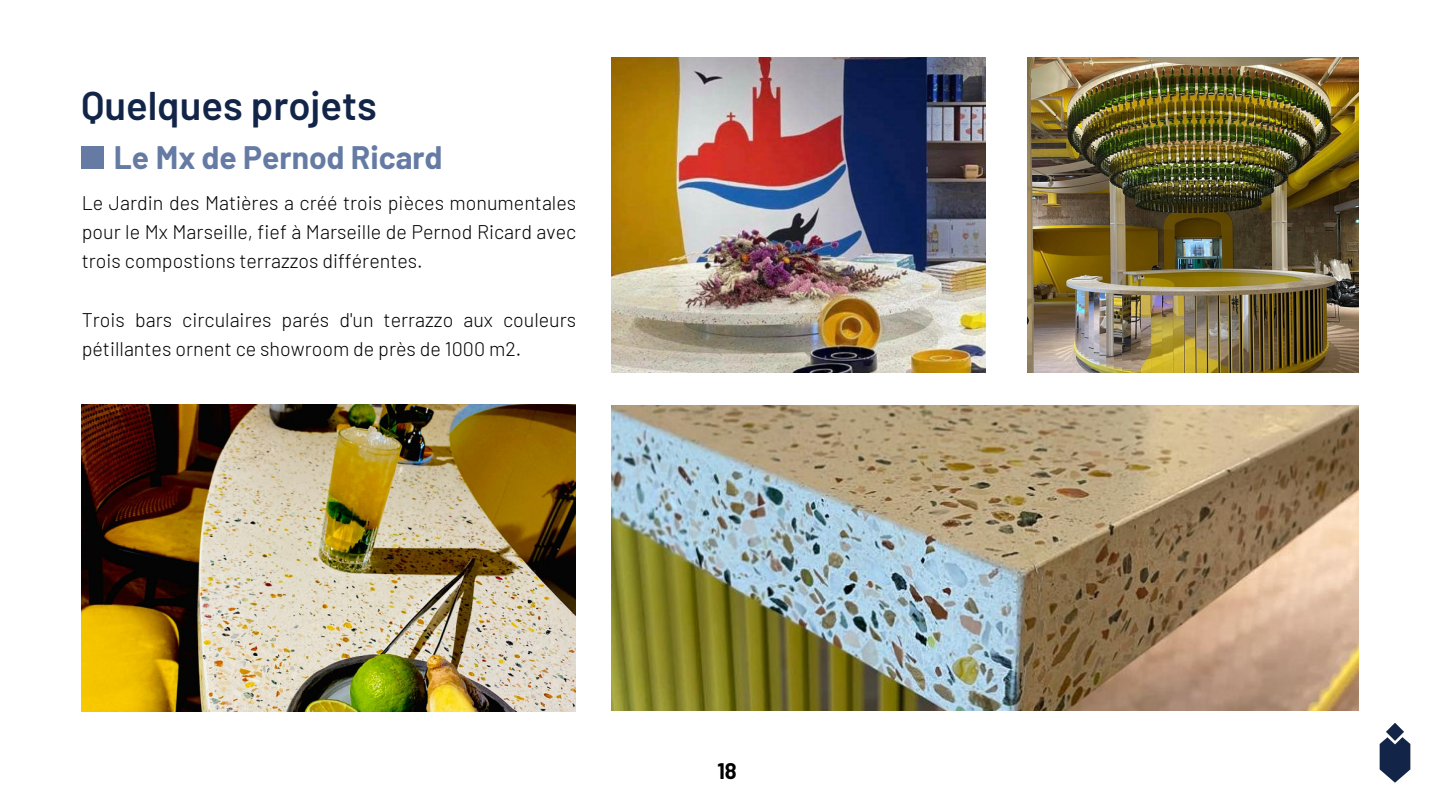
<style>
.page{position:relative;width:1440px;height:810px;background:#fff}
.page>*{position:absolute;margin:0;border:0;box-sizing:border-box;transform-origin:0 0}
.t1{font:600 40px "Barlow";color:#122447}
.t2{font:700 31.8px "Barlow";color:#667ba4}
.t3{font:700 22px "Barlow";color:#000}
.t4{font:300 19.7px/29.2px "Barlow";color:#000;text-align:justify}
</style>
<div class="page">
<img style="left:82px;top:404px;width:494px;height:308px">
<div style="left:81px;top:146px;width:22px;height:22px;background:#667ba4"></div>
<img style="left:1027px;top:57px;width:332px;height:315px">
<img style="left:612px;top:57px;width:373px;height:315px">
<img style="left:612px;top:405px;width:747px;height:306px">
<img style="left:1379px;top:723px;width:32px;height:60px">
<p class="t1" style="left:81px;top:80px;width:297px">Quelques projets</p>
<p class="t2" style="left:114px;top:137px;width:330px">Le Mx de Pernod Ricard</p>
<p class="t4" style="left:82px;top:187px;width:496px">Le Jardin des Matières a créé trois pièces monumentales pour le Mx Marseille, fief à Marseille de Pernod Ricard avec trois compostions terrazzos différentes.</p>
<p class="t4" style="left:82px;top:304px;width:496px">Trois bars circulaires parés d'un terrazzo aux couleurs pétillantes ornent ce showroom de près de 1000 m2.</p>
<p class="t3" style="left:717px;top:757px;width:21px">18</p>
</div>
